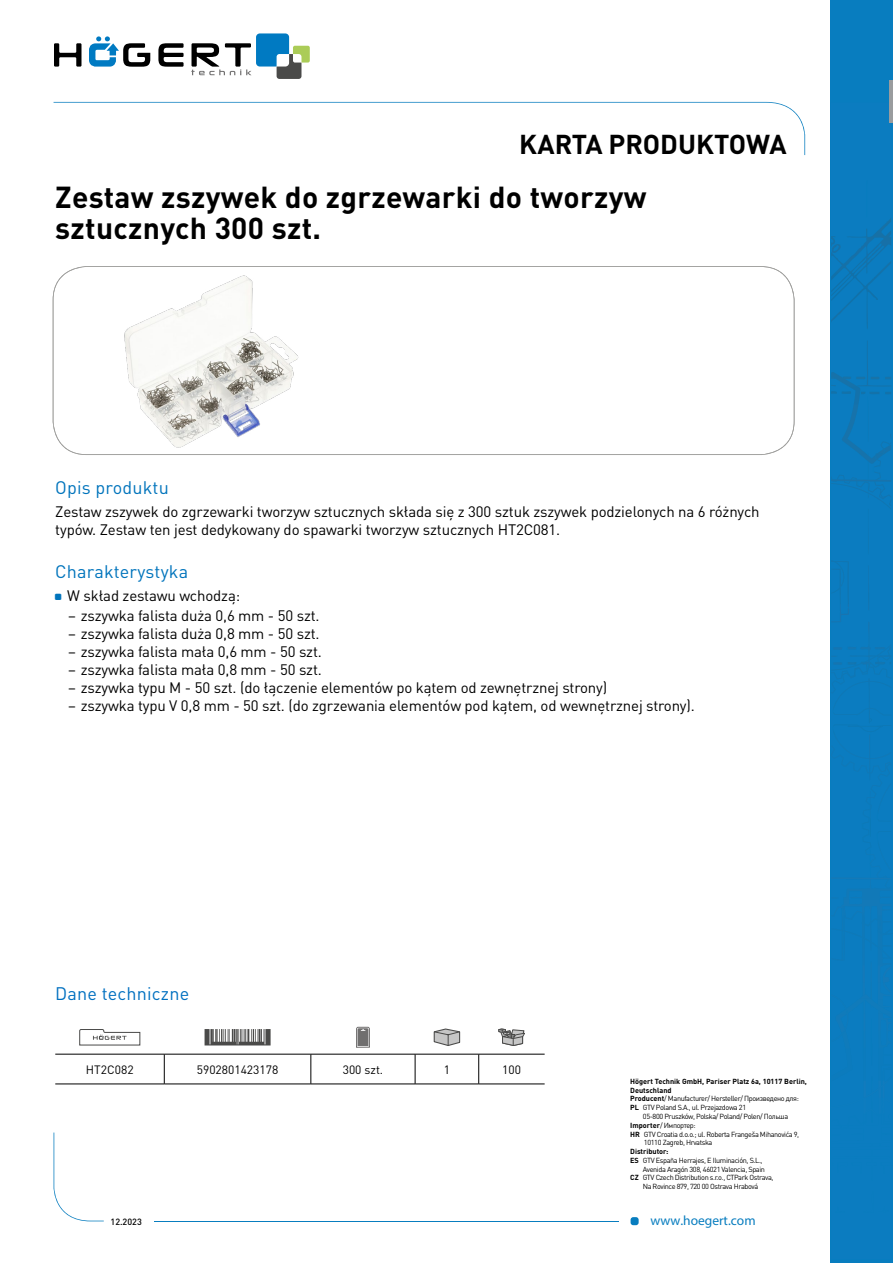
<style>
.page{position:relative;width:893px;height:1263px;background:#fff}
.page>*{position:absolute;margin:0;border:0;box-sizing:border-box;transform-origin:0 0}
.t1{font:700 30px/31.5px "DIN Pro";letter-spacing:.01em;color:#000}
.t2{font:700 27px "DIN Pro";color:#000}
.t3{font:18px "DIN Pro";letter-spacing:.01em;color:#0074bc}
.t4{font:18px "DIN Pro";letter-spacing:.01em;color:#0070c0}
.t5{font:15px/18px "DIN Pro";letter-spacing:-.01em;color:#000}
.t6{font:13.5px "Myriad Pro";color:#087dbf}
.t7{font:12px "DIN Pro";color:#000}
.t8{font:500 9px "DIN Pro";color:#000}
.t9{font:7.35px "DIN Pro";letter-spacing:-.05em;color:#000}
.t10{font:700 7.35px "DIN Pro";color:#000}
.s1{font-weight:700}
</style>
<div class="page">
<div style="left:631px;top:1217px;width:8px;height:8px;background:#087dbf;border-radius:3px"></div>
<svg style="left:54px;top:102px;width:751px;height:53px"></svg>
<svg style="left:54px;top:1132px;width:50px;height:89px"></svg>
<hr style="left:154px;top:1220px;width:465px;height:1px;background:#087dbf">
<div style="left:830px;top:0;width:63px;height:1263px;background:#087dbf"></div>
<img style="left:831px;top:273px;width:50px;height:56px">
<img style="left:867px;top:222px;width:24px;height:43px">
<img style="left:831px;top:222px;width:56px;height:42px">
<svg style="left:831px;top:341px;width:60px;height:565px"></svg>
<img style="left:863px;top:906px;width:28px;height:76px">
<img style="left:831px;top:877px;width:60px;height:2px">
<img style="left:848px;top:647px;width:43px;height:3px">
<hr style="left:890px;top:80px;width:3px;height:43px;background:#999c9e">
<svg style="left:53px;top:266px;width:741px;height:189px"></svg>
<svg style="left:54px;top:43px;width:27px;height:24px"></svg>
<svg style="left:158px;top:43px;width:26px;height:24px"></svg>
<svg style="left:89px;top:36px;width:61px;height:31px"></svg>
<svg style="left:191px;top:33px;width:119px;height:46px"></svg>
<hr style="left:55px;top:1054px;width:109px;height:1px;background:#000">
<hr style="left:164px;top:1054px;width:147px;height:1px;background:#000">
<hr style="left:164px;top:1054px;width:1px;height:30px;background:#000">
<hr style="left:311px;top:1054px;width:104px;height:1px;background:#000">
<hr style="left:311px;top:1054px;width:1px;height:30px;background:#000">
<hr style="left:415px;top:1054px;width:64px;height:1px;background:#000">
<hr style="left:415px;top:1054px;width:1px;height:30px;background:#000">
<hr style="left:479px;top:1054px;width:66px;height:1px;background:#000">
<hr style="left:478px;top:1054px;width:1px;height:30px;background:#000">
<hr style="left:55px;top:1084px;width:109px;height:1px;background:#000">
<hr style="left:164px;top:1084px;width:147px;height:1px;background:#000">
<hr style="left:311px;top:1084px;width:104px;height:1px;background:#000">
<hr style="left:415px;top:1084px;width:64px;height:1px;background:#000">
<hr style="left:479px;top:1084px;width:66px;height:1px;background:#000">
<svg style="left:79px;top:1029px;width:61px;height:16px"></svg>
<svg style="left:205px;top:1029px;width:66px;height:16px"></svg>
<svg style="left:356px;top:1026px;width:14px;height:22px"></svg>
<svg style="left:434px;top:1028px;width:26px;height:18px"></svg>
<svg style="left:498px;top:1029px;width:27px;height:17px"></svg>
<img style="left:122px;top:272px;width:179px;height:179px">
<h2 class="t2" style="left:519px;top:122px;width:269px">KARTA PRODUKTOWA</h2>
<h1 class="t1" style="left:55px;top:177px;width:593px">Zestaw zszywek do zgrzewarki do tworzyw sztucznych 300 szt.</h1>
<p class="t3" style="left:55px;top:475px;width:115px">Opis produktu</p>
<p class="t5" style="left:55px;top:501px;width:706px">Zestaw zszywek do zgrzewarki tworzyw sztucznych składa się z 300 sztuk zszywek podzielonych na 6 różnych typów. Zestaw ten jest dedykowany do spawarki tworzyw sztucznych HT2C081.</p>
<p class="t3" style="left:55px;top:559px;width:134px">Charakterystyka</p>
<p class="t5" style="left:67px;top:585px;width:174px">W skład zestawu wchodzą:</p>
<p class="t5" style="left:68px;top:606px;width:253px">– zszywka falista duża 0,6 mm - 50 szt.</p>
<p class="t5" style="left:68px;top:624px;width:253px">– zszywka falista duża 0,8 mm - 50 szt.</p>
<p class="t5" style="left:68px;top:642px;width:255px">– zszywka falista mała 0,6 mm - 50 szt.</p>
<p class="t5" style="left:68px;top:660px;width:255px">– zszywka falista mała 0,8 mm - 50 szt.</p>
<p class="t5" style="left:68px;top:678px;width:541px">– zszywka typu M - 50 szt. (do łączenie elementów po kątem od zewnętrznej strony)</p>
<p class="t5" style="left:68px;top:696px;width:628px">– zszywka typu V 0,8 mm - 50 szt. (do zgrzewania elementów pod kątem, od wewnętrznej strony).</p>
<p class="t4" style="left:55px;top:981px;width:135px">Dane techniczne</p>
<p class="t7" style="left:86px;top:1061px;width:49px">HT2C082</p>
<p class="t7" style="left:197px;top:1061px;width:83px">5902801423178</p>
<p class="t7" style="left:343px;top:1061px;width:42px">300 szt.</p>
<p class="t7" style="left:444px;top:1061px;width:8px">1</p>
<p class="t7" style="left:502px;top:1061px;width:20px">100</p>
<p class="t10" style="left:630px;top:1075px;width:178px">Högert Technik GmbH, Pariser Platz 6a, 10117 Berlin,</p>
<p class="t10" style="left:630px;top:1084px;width:43px">Deutschland</p>
<p class="t9" style="left:630px;top:1094px;width:170px"><span class="s1">Producent</span>/ Manufacturer/ Hersteller/ Произведено для:</p>
<p class="t9" style="left:630px;top:1102px;width:117px"><span class="s1">PL</span> GTV Poland S.A., ul. Przejazdowa 21</p>
<p class="t9" style="left:643px;top:1111px;width:147px">05-800 Pruszków, Polska/ Poland/ Polen/ Польша</p>
<p class="t9" style="left:630px;top:1120px;width:67px"><span class="s1">Importer</span>/ Импортер:</p>
<p class="t9" style="left:630px;top:1129px;width:171px"><span class="s1">HR</span> GTV Croatia d.o.o.; ul. Roberta Frangeša Mihanovića 9,</p>
<p class="t9" style="left:644px;top:1138px;width:70px">10110 Zagreb, Hrvatska</p>
<p class="t10" style="left:630px;top:1145px;width:40px">Distributor:</p>
<p class="t9" style="left:630px;top:1155px;width:134px"><span class="s1">ES</span> GTV España Herrajes, E Iluminación, S.L.,</p>
<p class="t9" style="left:643px;top:1164px;width:124px">Avenida Aragón 308, 46021 Valencia, Spain</p>
<p class="t9" style="left:630px;top:1173px;width:145px"><span class="s1">CZ</span> GTV Czech Distribution s.r.o., CTPark Ostrava,</p>
<p class="t9" style="left:643px;top:1181px;width:117px">Na Rovince 879, 720 00 Ostrava Hrabová</p>
<p class="t8" style="left:111px;top:1214px;width:33px">12.2023</p>
<p class="t6" style="left:651px;top:1212px;width:107px">www.hoegert.com</p>
</div>
